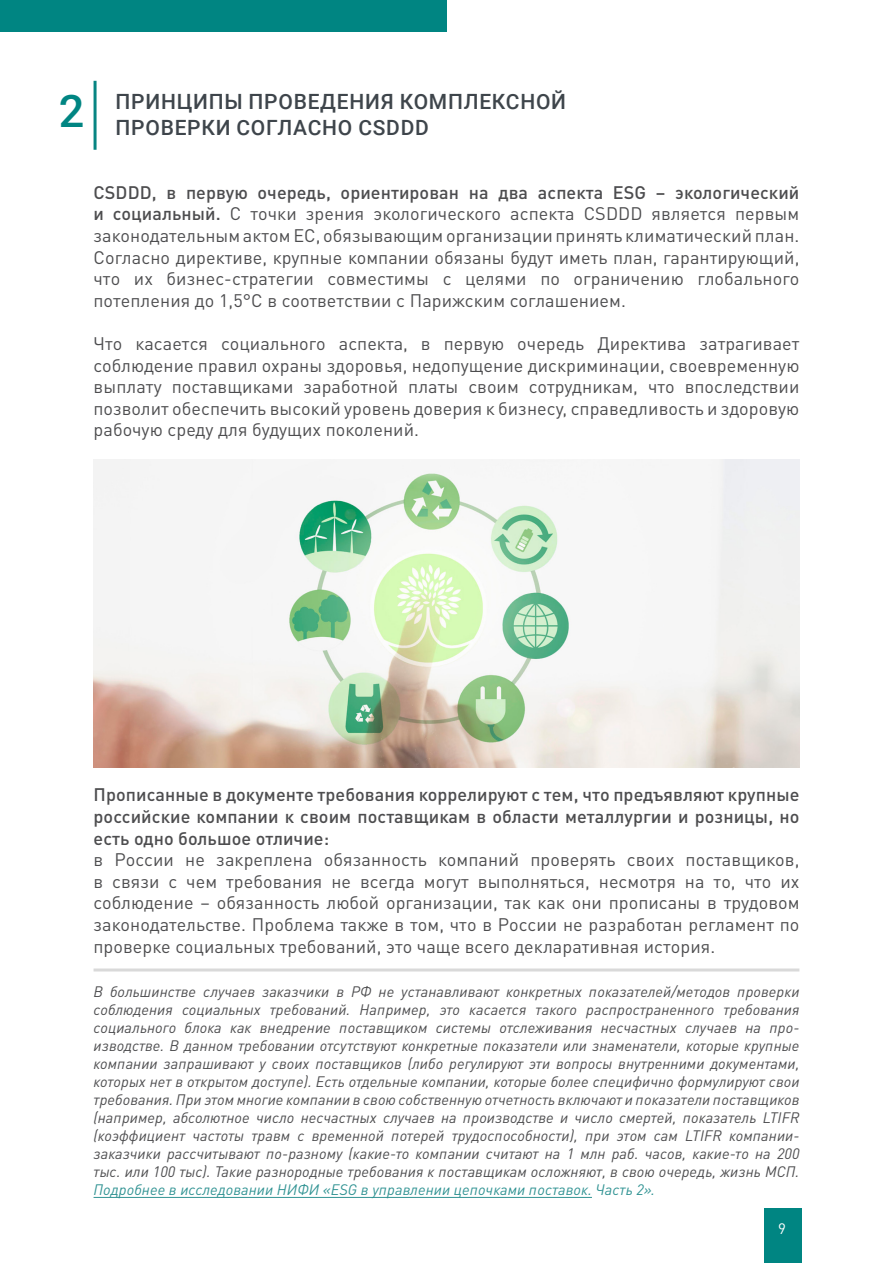
<style>
.page{position:relative;width:893px;height:1263px;background:#fff}
.page>*{position:absolute;margin:0;border:0;box-sizing:border-box;transform-origin:0 0}
.t1{font:500 21px/25.2px "Roboto";letter-spacing:.035em;color:#3e454b}
.t2{font:18px/21.6px "DIN Pro";letter-spacing:.005em;color:#4d4d4f;text-align:justify}
.t3{font:500 18px/21.6px "DIN Pro";letter-spacing:.005em;color:#4d4d4f;text-align:justify}
.t4{font:italic 15px/18px "DIN Pro";letter-spacing:.005em;color:#4d4d4f;text-align:justify}
.t5{font:italic 15px "DIN Pro";letter-spacing:.005em;color:#319393}
.t6{font:15px "DIN Pro";color:#fff}
.s1{font-weight:500}
</style>
<div class="page">
<div style="left:764px;top:1208px;width:37px;height:55px;background:#008582"></div>
<div style="left:0;top:0;width:446px;height:32px;background:#008582"></div>
<hr style="left:94px;top:81px;width:3px;height:69px;background:#078582">
<hr style="left:94px;top:968px;width:705px;height:3px;background:#d9d9d9">
<hr style="left:94px;top:1197px;width:498px;height:1px;background:#319393">
<img style="left:94px;top:459px;width:705px;height:308px">
<p class="t1" style="left:59px;top:88px;width:509px;text-indent:57px">ПРИНЦИПЫ ПРОВЕДЕНИЯ КОМПЛЕКСНОЙ<br><sup>2</sup> ПРОВЕРКИ СОГЛАСНО CSDDD</p>
<p class="t2" style="left:94px;top:180px;width:707px"><span class="s1">CSDDD, в первую очередь, ориентирован на два аспекта ESG – экологический и социальный.</span> С точки зрения экологического аспекта CSDDD является первым законодательным актом ЕС, обязывающим организации принять климатический план.<br>Согласно директиве, крупные компании обязаны будут иметь план, гарантирующий, что их бизнес-стратегии совместимы с целями по ограничению глобального потепления до 1,5°C в соответствии с Парижским соглашением.</p>
<p class="t2" style="left:94px;top:331px;width:707px">Что касается социального аспекта, в первую очередь Директива затрагивает соблюдение правил охраны здоровья, недопущение дискриминации, своевременную выплату поставщиками заработной платы своим сотрудникам, что впоследствии позволит обеспечить высокий уровень доверия к бизнесу, справедливость и здоровую рабочую среду для будущих поколений.</p>
<p class="t3" style="left:94px;top:782px;width:707px">Прописанные в документе требования коррелируют с тем, что предъявляют крупные российские компании к своим поставщикам в области металлургии и розницы, но есть одно большое отличие:</p>
<p class="t2" style="left:94px;top:847px;width:707px">в России не закреплена обязанность компаний проверять своих поставщиков, в связи с чем требования не всегда могут выполняться, несмотря на то, что их соблюдение – обязанность любой организации, так как они прописаны в трудовом законодательстве. Проблема также в том, что в России не разработан регламент по проверке социальных требований, это чаще всего декларативная история.</p>
<p class="t4" style="left:94px;top:981px;width:707px">В большинстве случаев заказчики в РФ не устанавливают конкретных показателей/методов проверки соблюдения социальных требований. Например, это касается такого распространенного требования социального блока как внедрение поставщиком системы отслеживания несчастных случаев на про&shy;изводстве. В данном требовании отсутствуют конкретные показатели или знаменатели, которые крупные компании запрашивают у своих поставщиков (либо регулируют эти вопросы внутренними документами, которых нет в открытом доступе). Есть отдельные компании, которые более специфично формулируют свои требования. При этом многие компании в свою собственную отчетность включают и показатели поставщиков (например, абсолютное число несчастных случаев на производстве и число смертей, показатель LTIFR (коэффициент частоты травм с временной потерей трудоспособности), при этом сам LTIFR компании&shy;заказчики рассчитывают по-разному (какие-то компании считают на 1 млн раб. часов, какие-то на 200 тыс. или 100 тыс). Такие разнородные требования к поставщикам осложняют, в свою очередь, жизнь МСП.</p>
<p class="t5" style="left:94px;top:1178px;width:563px">Подробнее в исследовании НИФИ «ESG в управлении цепочками поставок. Часть 2».</p>
<p class="t6" style="left:778px;top:1217px;width:9px">9</p>
</div>
